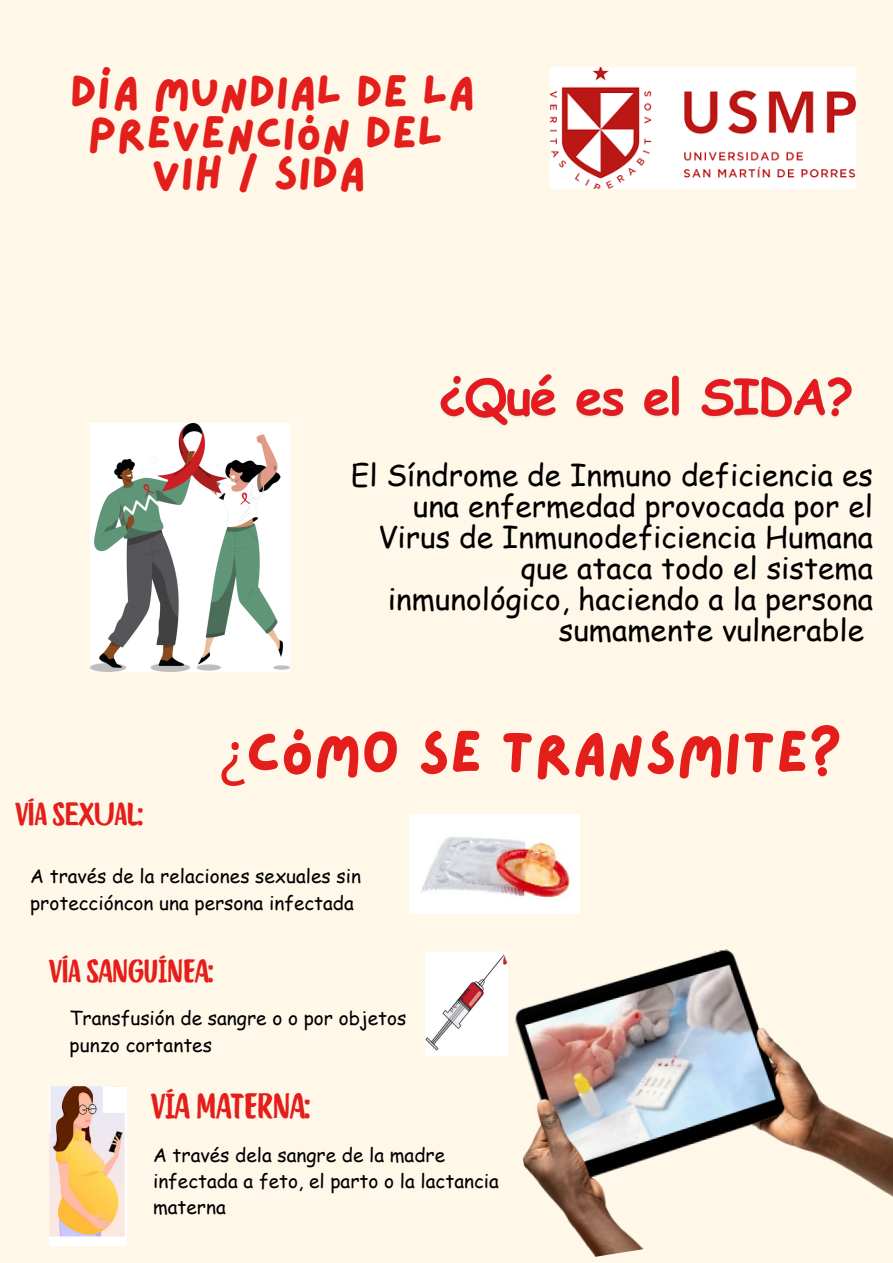
<style>
.page{position:relative;width:893px;height:1263px;background:#fff8e9}
.page>*{position:absolute;margin:0;border:0;box-sizing:border-box;transform-origin:0 0}
.t1{font:59.55px "Lazydog";color:#e41e1b}
.t2{font:46.12px "Lazydog";color:#e41e1b}
.t3{font:34.5px "Quotes Caps";color:#e41e1b}
.t4{font:31.5px "Quotes Caps";color:#e41e1b}
.t5{font:29.85px/30.9px "Comic Sans MS";color:#000001;text-align:right}
.t6{font:19.05px/26.4px "Comic Sans MS";color:#000001}
.s1{font-family:"Noto Sans"}
</style>
<div class="page">
<img style="left:495px;top:949px;width:398px;height:308px">
<img style="left:550px;top:67px;width:305px;height:122px">
<img style="left:425px;top:952px;width:82px;height:103px">
<img style="left:409px;top:814px;width:171px;height:99px">
<img style="left:49px;top:1086px;width:77px;height:159px">
<img style="left:91px;top:424px;width:199px;height:247px">
<img style="left:440px;top:374px;width:412px;height:52px">
<h6 class="t2" style="left:70px;top:70px;width:406px">DÍA MUNDIAL DE LA</h6>
<h6 class="t2" style="left:88px;top:111px;width:357px">PREVENCIÓN DEL</h6>
<h6 class="t2" style="left:151px;top:151px;width:215px">VIH / SIDA</h6>
<p class="t5" style="left:351px;top:458px;width:524px">El Síndrome de Inmuno deficiencia es una enfermedad provocada por el<br>Virus de Inmunodeficiencia Humana que ataca todo el sistema inmunológico, haciendo a la persona sumamente vulnerable</p>
<p class="t4" style="left:15px;top:795px;width:129px">VÍA SEXUAL:</p>
<h1 class="t1" style="left:220px;top:724px;width:624px"><span class="s1">¿</span>CÓMO SE TRANSMITE?</h1>
<p class="t6" style="left:30px;top:862px;width:332px">A través de la relaciones sexuales sin proteccióncon una persona infectada</p>
<h3 class="t4" style="left:49px;top:951px;width:165px">VÍA SANGUÍNEA:</h3>
<p class="t6" style="left:70px;top:1004px;width:338px">Transfusión de sangre o o por objetos punzo cortantes</p>
<p class="t3" style="left:151px;top:1085px;width:160px">VÍA MATERNA:</p>
<p class="t6" style="left:153px;top:1140px;width:347px">A través dela sangre de la madre infectada a feto, el parto o la lactancia materna</p>
</div>
